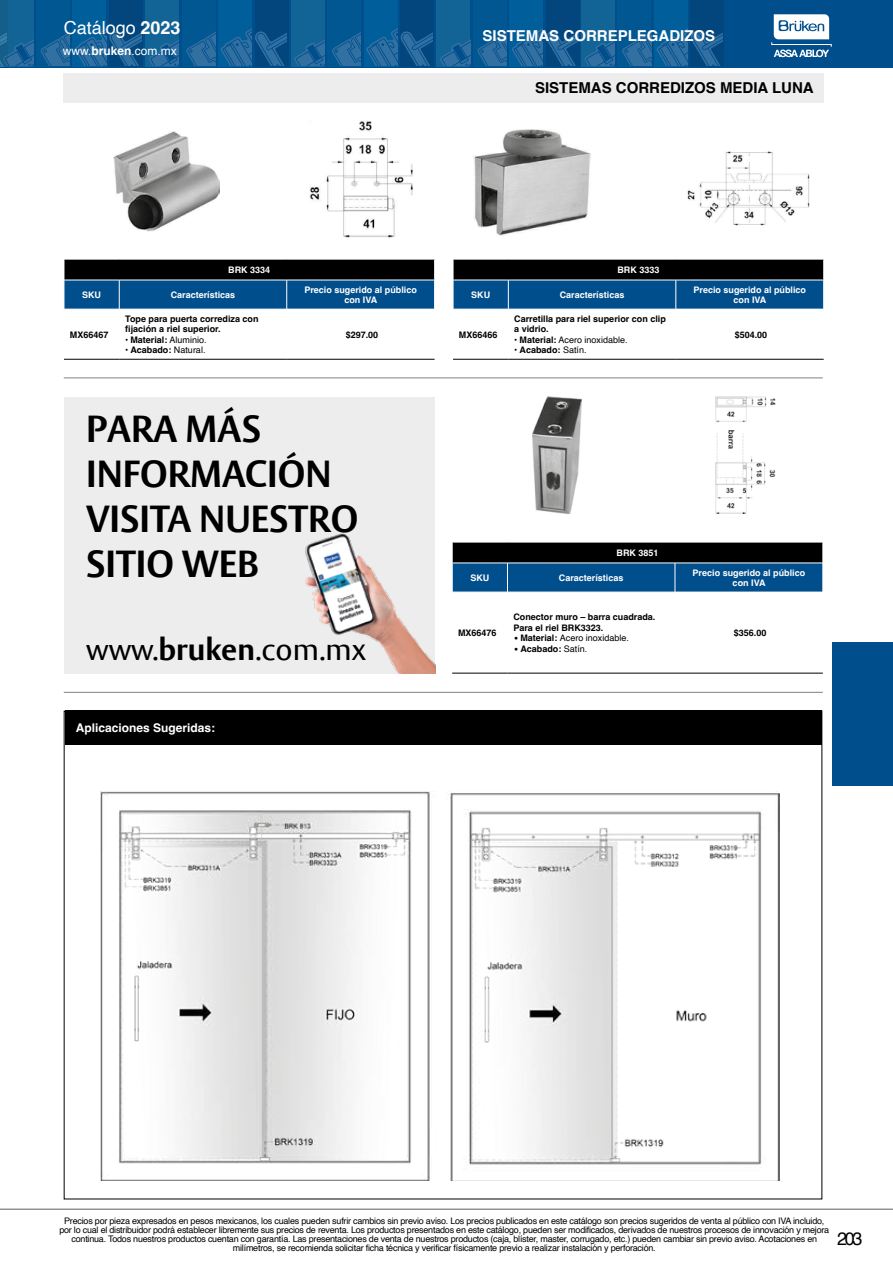
<style>
.page{position:relative;width:893px;height:1263px;background:#fff}
.page>*{position:absolute;margin:0;border:0;box-sizing:border-box;transform-origin:0 0}
.t1{font:700 37.5px/45px "ASSA Vesta";color:#000}
.t2{font:30px "ASSA Vesta";color:#000}
.t3{font:18px "Helvetica";color:#fff}
.t4{font:18px "Helvetica";color:#000}
.t5{font:700 15px "Helvetica";color:#000}
.t6{font:700 15px "Helvetica";color:#fff}
.t7{font:700 12px "Helvetica";color:#fff}
.t8{font:12px "Helvetica";color:#fff}
.t9{font:9px/9px "Helvetica";letter-spacing:-.025em;color:#000;text-align:center}
.t10{font:700 9px/10.5px "Helvetica";color:#000}
.t11{font:700 9px/10.5px "Helvetica";color:#fff;text-align:center}
.t12{font:9px "Helvetica";color:#000}
.s1{font-weight:700}
.s2{font-weight:400}
</style>
<div class="page">
<div style="left:0;top:0;width:893px;height:67px;background:#004e8c"></div>
<div style="left:832px;top:642px;width:61px;height:144px;background:#004e8c"></div>
<svg style="left:771px;top:14px;width:61px;height:43px"></svg>
<div style="left:0;top:0;width:7px;height:68px;background:#03467d"></div>
<div style="left:618px;top:0;width:33px;height:67px;background:#005792"></div>
<div style="left:654px;top:0;width:33px;height:67px;background:#005f9b"></div>
<div style="left:581px;top:0;width:34px;height:67px;background:#136496"></div>
<div style="left:691px;top:0;width:33px;height:67px;background:#03467d"></div>
<svg style="left:622px;top:26px;width:101px;height:40px"></svg>
<svg style="left:585px;top:40px;width:30px;height:26px"></svg>
<div style="left:473px;top:0;width:33px;height:67px;background:#005792"></div>
<div style="left:510px;top:0;width:33px;height:67px;background:#005f9b"></div>
<div style="left:437px;top:0;width:33px;height:67px;background:#136496"></div>
<div style="left:546px;top:0;width:33px;height:67px;background:#03467d"></div>
<svg style="left:512px;top:28px;width:66px;height:38px"></svg>
<svg style="left:477px;top:32px;width:29px;height:34px"></svg>
<svg style="left:440px;top:40px;width:30px;height:26px"></svg>
<div style="left:328px;top:0;width:33px;height:67px;background:#005792"></div>
<div style="left:364px;top:0;width:33px;height:67px;background:#005f9b"></div>
<div style="left:291px;top:0;width:33px;height:67px;background:#136496"></div>
<div style="left:401px;top:0;width:33px;height:67px;background:#03467d"></div>
<svg style="left:332px;top:26px;width:101px;height:40px"></svg>
<svg style="left:294px;top:40px;width:30px;height:26px"></svg>
<div style="left:182px;top:0;width:33px;height:67px;background:#005792"></div>
<div style="left:218px;top:0;width:34px;height:67px;background:#005f9b"></div>
<div style="left:146px;top:0;width:33px;height:67px;background:#136496"></div>
<div style="left:255px;top:0;width:33px;height:67px;background:#03467d"></div>
<svg style="left:186px;top:28px;width:101px;height:38px"></svg>
<svg style="left:149px;top:40px;width:30px;height:26px"></svg>
<div style="left:36px;top:0;width:34px;height:67px;background:#005792"></div>
<div style="left:73px;top:0;width:33px;height:67px;background:#005f9b"></div>
<div style="left:0;top:0;width:33px;height:67px;background:#136496"></div>
<div style="left:109px;top:0;width:33px;height:67px;background:#03467d"></div>
<svg style="left:41px;top:26px;width:100px;height:40px"></svg>
<svg style="left:0;top:31px;width:33px;height:36px"></svg>
<hr style="left:0;top:1208px;width:893px;height:2px;background:#706f6f">
<div style="left:64px;top:73px;width:760px;height:30px;background:#ededed"></div>
<hr style="left:64px;top:692px;width:759px;height:1px;background:#818080">
<hr style="left:64px;top:377px;width:759px;height:1px;background:#818080">
<img style="left:101px;top:792px;width:678px;height:389px">
<div style="left:65px;top:711px;width:756px;height:34px;background:#000"></div>
<hr style="left:453px;top:359px;width:55px;height:1px;background:#000">
<hr style="left:508px;top:359px;width:168px;height:1px;background:#000">
<svg style="left:453px;top:259px;width:371px;height:50px;background:#0c3759"></svg>
<hr style="left:676px;top:359px;width:148px;height:1px;background:#000">
<img style="left:687px;top:151px;width:123px;height:75px">
<img style="left:474px;top:130px;width:117px;height:105px">
<hr style="left:64px;top:359px;width:55px;height:1px;background:#000">
<hr style="left:119px;top:359px;width:168px;height:1px;background:#000">
<svg style="left:64px;top:259px;width:371px;height:50px;background:#0c3759"></svg>
<hr style="left:287px;top:359px;width:148px;height:1px;background:#000">
<img style="left:309px;top:121px;width:104px;height:117px">
<img style="left:114px;top:132px;width:106px;height:99px">
<img style="left:716px;top:396px;width:59px;height:117px">
<img style="left:533px;top:396px;width:48px;height:117px">
<hr style="left:452px;top:673px;width:55px;height:1px;background:#000">
<hr style="left:507px;top:673px;width:168px;height:1px;background:#000">
<svg style="left:452px;top:542px;width:371px;height:50px;background:#0c375a"></svg>
<hr style="left:675px;top:673px;width:148px;height:1px;background:#000">
<div style="left:64px;top:397px;width:371px;height:277px;background:#ededed"></div>
<img style="left:305px;top:533px;width:130px;height:141px">
<h3 class="t3" style="left:64px;top:14px;width:118px">Catálogo <span class="s1">2023</span></h3>
<h3 class="t8" style="left:63px;top:42px;width:116px">www.<span class="s1">bruken</span>.com.mx</h3>
<h3 class="t6" style="left:483px;top:27px;width:234px">SISTEMAS CORREPLEGADIZOS</h3>
<h3 class="t5" style="left:535px;top:79px;width:280px">SISTEMAS CORREDIZOS MEDIA LUNA</h3>
<p class="t11" style="left:228px;top:266px;width:44px">BRK 3334</p>
<p class="t11" style="left:82px;top:290px;width:20px">SKU</p>
<p class="t11" style="left:171px;top:290px;width:66px">Características</p>
<p class="t11" style="left:304px;top:285px;width:114px">Precio sugerido al público con IVA</p>
<p class="t10" style="left:70px;top:330px;width:40px">MX66467</p>
<p class="t10" style="left:125px;top:314px;width:135px">Tope para puerta corrediza con fijación a riel superior.</p>
<p class="t12" style="left:125px;top:333px;width:83px">• <span class="s1">Material:</span> Aluminio.</p>
<p class="t12" style="left:125px;top:343px;width:82px">• <span class="s1">Acabado:</span> Natural.</p>
<p class="t10" style="left:346px;top:330px;width:34px">$297.00</p>
<h1 class="t1" style="left:86px;top:408px;width:274px">PARA MÁS<br>INFORMACIÓN<br>VISITA NUESTRO<br>SITIO WEB</h1>
<h2 class="t2" style="left:86px;top:631px;width:281px">www.<span class="s1">bruken</span>.com.mx</h2>
<h3 class="t7" style="left:76px;top:721px;width:141px">Aplicaciones Sugeridas:</h3>
<p class="t11" style="left:617px;top:266px;width:44px">BRK 3333</p>
<p class="t11" style="left:471px;top:290px;width:20px">SKU</p>
<p class="t11" style="left:560px;top:290px;width:66px">Características</p>
<p class="t11" style="left:693px;top:285px;width:114px">Precio sugerido al público con IVA</p>
<p class="t10" style="left:459px;top:330px;width:40px">MX66466</p>
<p class="t10" style="left:514px;top:314px;width:153px">Carretilla para riel superior con clip a vidrio.</p>
<p class="t12" style="left:514px;top:333px;width:115px">• <span class="s1">Material:</span> Acero inoxidable.</p>
<p class="t10" style="left:514px;top:346px;width:74px"><span class="s2">•</span> Acabado: <span class="s2">Satín.</span></p>
<p class="t10" style="left:735px;top:330px;width:34px">$504.00</p>
<p class="t11" style="left:616px;top:548px;width:44px">BRK 3851</p>
<p class="t11" style="left:470px;top:573px;width:20px">SKU</p>
<p class="t11" style="left:559px;top:573px;width:66px">Características</p>
<p class="t11" style="left:693px;top:568px;width:114px">Precio sugerido al público con IVA</p>
<p class="t10" style="left:458px;top:628px;width:40px">MX66476</p>
<p class="t10" style="left:513px;top:613px;width:144px">Conector muro – barra cuadrada.</p>
<p class="t10" style="left:513px;top:623px;width:92px">Para el riel BRK3323.</p>
<p class="t12" style="left:520px;top:631px;width:110px"><span class="s1">Material:</span> Acero inoxidable.</p>
<p class="t10" style="left:520px;top:644px;width:69px">Acabado: <span class="s2">Satín.</span></p>
<p class="t10" style="left:734px;top:629px;width:34px">$356.00</p>
<p class="t9" style="left:59px;top:1216px;width:771px">Precios por pieza expresados en pesos mexicanos, los cuales pueden sufrir cambios sin previo aviso. Los precios publicados en este catálogo son precios sugeridos de venta al público con IVA incluido, por lo cual el distribuidor podrá establecer libremente sus precios de reventa. Los productos presentados en este catálogo, pueden ser modificados, derivados de nuestros procesos de innovación y mejora continua. Todos nuestros productos cuentan con garantía. Las presentaciones de venta de nuestros productos (caja, blíster, master, corrugado, etc.) pueden cambiar sin previo aviso. Acotaciones en milímetros, se recomienda solicitar ficha técnica y verificar físicamente previo a realizar instalación y perforación.</p>
<h3 class="t4" style="left:837px;top:1225px;width:27px">203</h3>
</div>
